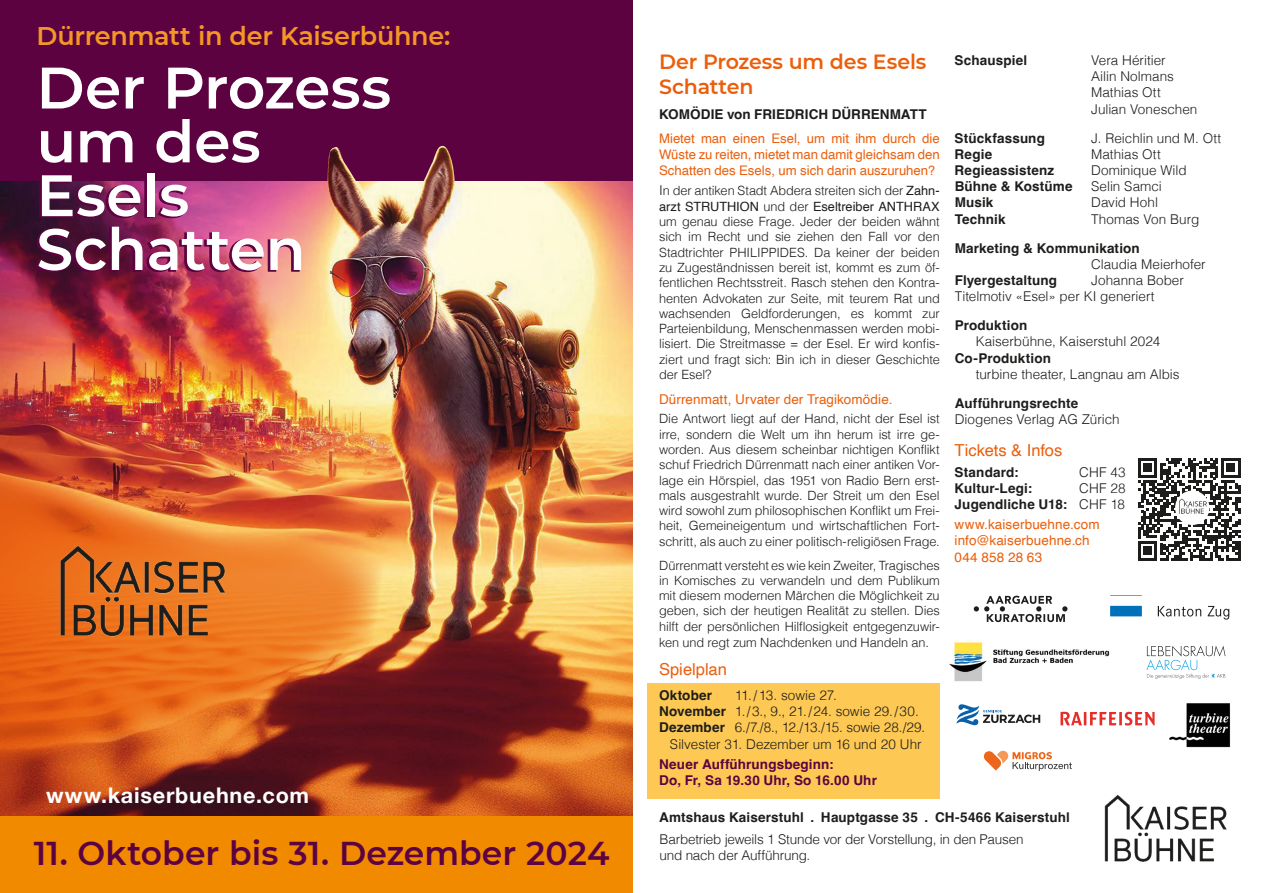
<style>
.page{position:relative;width:1263px;height:893px;background:#fff}
.page>*{position:absolute;margin:0;border:0;box-sizing:border-box;transform-origin:0 0}
.t1{font:600 58.35px/53.8px "Montserrat";letter-spacing:-.005em;color:#fff}
.t2{font:600 33px "Montserrat";color:#5d0241}
.t3{font:600 25.5px "Montserrat";letter-spacing:-.01em;color:#f49726}
.t4{font:700 21.6px "Helvetica Neue";letter-spacing:.035em;color:#fff}
.t5{font:600 20.55px/24.6px "Montserrat";letter-spacing:-.01em;color:#eb5e0b}
.t6{font:16.5px "Helvetica";color:#eb5e0b}
.t7{font:300 13.5px/16.2px "Helvetica";color:#1d1d1b}
.t8{font:700 13.5px/16.2px "Helvetica";letter-spacing:.01em;color:#1d1d1b;text-align:right}
.t9{font:13.5px/16.5px "Helvetica";letter-spacing:.005em;color:#eb5e0b}
.t10{font:700 13.5px/16.2px "Helvetica";letter-spacing:.01em;color:#5d0241}
.t11{font:13.2px/16px "Helvetica";color:#eb5e0b;text-align:justify}
.t12{font:300 12.75px/15.3px "Helvetica";letter-spacing:-.01em;color:#1d1d1b;text-align:justify}
.s1{font-size:13.5px}
.s2{font-weight:400}
.s3{font-weight:700}
.s4{font-weight:300}
</style>
<div class="page">
<div style="left:648px;top:684px;width:292px;height:115px;background:#fdc853"></div>
<svg style="left:1158px;top:606px;width:71px;height:14px"></svg>
<svg style="left:1110px;top:595px;width:32px;height:21px"></svg>
<svg style="left:974px;top:596px;width:93px;height:26px"></svg>
<svg style="left:1138px;top:458px;width:102px;height:102px"></svg>
<hr style="left:1237px;top:541px;width:3px;height:19px;background:#1d1d1b">
<img style="left:1175px;top:491px;width:34px;height:34px;border-radius:17px">
<img style="left:1104px;top:794px;width:123px;height:68px">
<svg style="left:956px;top:704px;width:84px;height:21px"></svg>
<img style="left:1169px;top:703px;width:61px;height:44px">
<svg style="left:984px;top:751px;width:88px;height:20px"></svg>
<svg style="left:1146px;top:646px;width:79px;height:33px"></svg>
<svg style="left:1060px;top:711px;width:95px;height:15px"></svg>
<svg style="left:1060px;top:712px;width:94px;height:13px"></svg>
<img style="left:949px;top:642px;width:161px;height:40px">
<img style="left:0;top:181px;width:632px;height:635px">
<div style="left:0;top:816px;width:632px;height:77px;background:#f28a00"></div>
<div style="left:0;top:0;width:632px;height:181px;background:#5d0241"></div>
<svg style="left:0;top:467px;width:384px;height:318px;background:#cb5f25"></svg>
<img style="left:23px;top:514px;width:247px;height:145px">
<img style="left:327px;top:146px;width:129px;height:65px">
<h3 class="t3" style="left:36px;top:18px;width:415px">Dürrenmatt in der Kaiserbühne:</h3>
<h3 class="t5" style="left:659px;top:49px;width:269px">Der Prozess um des Esels<br>Schatten</h3>
<p class="t8" style="left:659px;top:107px;width:269px">KOMÖDIE von FRIEDRICH DÜRRENMATT</p>
<p class="t11" style="left:659px;top:131px;width:282px">Mietet man einen Esel, um mit ihm durch die Wüste zu reiten, mietet man damit gleichsam den Schatten des Esels, um sich darin auszuruhen?</p>
<p class="t12" style="left:659px;top:182px;width:282px"><span class="s1">I</span>n der antiken Stadt Abdera streiten sich der <span class="s2">Zahn&shy;arzt STRUTHION</span> und der <span class="s2">Eseltreiber ANTHRAX </span>um genau diese Frage. Jeder der beiden wähnt sich im Recht und sie ziehen den Fall vor den Stadtrichter PHILIPPIDES. Da keiner der beiden zu Zugeständnissen bereit ist, kommt es zum öf&shy;fentlichen Rechtsstreit. Rasch stehen den Kontra&shy;henten Advokaten zur Seite, mit teurem Rat und wachsenden Geldforderungen, es kommt zur Parteienbildung, Menschenmassen werden mobi&shy;lisiert. Die Streitmasse = der Esel. Er wird konfis&shy;ziert und fragt sich: Bin ich in dieser Geschichte der Esel?</p>
<p class="t9" style="left:659px;top:391px;width:235px">Dürrenmatt, Urvater der Tragikomödie.</p>
<p class="t12" style="left:659px;top:410px;width:282px">Die Antwort liegt auf der Hand, nicht der Esel ist irre, sondern die Welt um ihn herum ist irre ge&shy;worden. Aus diesem scheinbar nichtigen Konflikt schuf Friedrich Dürrenmatt nach einer antiken Vor&shy;lage ein Hörspiel, das 1951 von Radio Bern erst&shy;mals ausgestrahlt wurde. Der Streit um den Esel wird sowohl zum philosophischen Konflikt um Frei&shy;heit, Gemeineigentum und wirtschaftlichen Fort&shy;schritt, als auch zu einer politisch-religiösen Frage.</p>
<p class="t12" style="left:659px;top:556px;width:282px">Dürrenmatt versteht es wie kein Zweiter, Tragisches in Komisches zu verwandeln und dem Publikum mit diesem modernen Märchen die Möglichkeit zu geben, sich der heutigen Realität zu stellen. Dies hilft der persönlichen Hilflosigkeit entgegenzuwir&shy;ken und regt zum Nachdenken und Handeln an.</p>
<p class="t6" style="left:659px;top:657px;width:69px">Spielplan</p>
<p class="t8" style="left:659px;top:689px;width:55px">Oktober</p>
<p class="t7" style="left:735px;top:686px;width:104px">11./13. sowie 27.</p>
<p class="t7" style="left:659px;top:702px;width:261px"><span class="s3">November</span> 1./3., 9., 21./24. sowie 29./30.</p>
<p class="t7" style="left:659px;top:718px;width:268px"><span class="s3">Dezember</span> 6./7./8., 12./13./15. sowie 28./29.</p>
<p class="t7" style="left:670px;top:735px;width:253px">Silvester 31. Dezember um 16 und 20 Uhr</p>
<p class="t10" style="left:659px;top:758px;width:219px">Neuer Aufführungsbeginn:<br>Do, Fr, Sa 19.30 Uhr, So 16.00 Uhr</p>
<p class="t8" style="left:659px;top:811px;width:412px">Amtshaus Kaiserstuhl . Hauptgasse 35 . CH-5466 Kaiserstuhl</p>
<p class="t7" style="left:659px;top:830px;width:365px">Barbetrieb jeweils 1 Stunde vor der Vorstellung, in den Pausen</p>
<p class="t8" style="left:955px;top:54px;width:74px">Schauspiel</p>
<p class="t7" style="left:1091px;top:51px;width:108px">Vera Héritier<br>Ailin Nolmans<br>Mathias Ott<br>Julian Voneschen</p>
<p class="t8" style="left:955px;top:131px;width:92px">Stückfassung</p>
<p class="t7" style="left:1091px;top:129px;width:132px">J. Reichlin und M. Ott</p>
<p class="t8" style="left:955px;top:147px;width:39px">Regie</p>
<p class="t7" style="left:1091px;top:145px;width:71px">Mathias Ott</p>
<p class="t8" style="left:955px;top:164px;width:101px">Regieassistenz</p>
<p class="t7" style="left:1091px;top:161px;width:97px">Dominique Wild</p>
<p class="t8" style="left:955px;top:180px;width:119px">Bühne &amp; Kostüme</p>
<p class="t7" style="left:1091px;top:177px;width:72px">Selin Samci</p>
<p class="t8" style="left:955px;top:196px;width:40px">Musik</p>
<p class="t7" style="left:1091px;top:194px;width:68px">David Hohl</p>
<p class="t8" style="left:955px;top:212px;width:52px">Technik</p>
<p class="t7" style="left:1091px;top:210px;width:110px">Thomas Von Burg</p>
<p class="t8" style="left:955px;top:241px;width:187px">Marketing &amp; Kommunikation</p>
<p class="t7" style="left:1091px;top:255px;width:116px">Claudia Meierhofer</p>
<p class="t8" style="left:955px;top:274px;width:104px">Flyergestaltung</p>
<h1 class="t1" style="left:36px;top:58px;width:356px">Der Prozess um des<br>Esels<br>Schatten</h1>
<p class="t7" style="left:955px;top:271px;width:231px;text-indent:136px">Johanna Bober<br>Titelmotiv «Esel» per KI generiert</p>
<p class="t8" style="left:955px;top:319px;width:74px">Produktion</p>
<p class="t7" style="left:976px;top:332px;width:186px">Kaiserbühne, Kaiserstuhl 2024</p>
<p class="t8" style="left:955px;top:351px;width:98px">Co-Produktion</p>
<p class="t7" style="left:976px;top:365px;width:205px">turbine theater, Langnau am Albis</p>
<p class="t8" style="left:955px;top:396px;width:125px">Aufführungsrechte</p>
<p class="t7" style="left:955px;top:410px;width:167px">Diogenes Verlag AG Zürich</p>
<p class="t6" style="left:955px;top:438px;width:109px">Tickets &amp; Infos</p>
<p class="t8" style="left:955px;top:465px;width:66px">Standard:</p>
<p class="t7" style="left:1079px;top:463px;width:48px">CHF 43</p>
<p class="t8" style="left:955px;top:482px;width:79px">Kultur-Legi:</p>
<p class="t8" style="left:955px;top:482px;width:172px"><span class="s4">CHF 28<br></span>Jugendliche U18: <span class="s4">CHF 18</span></p>
<p class="t9" style="left:955px;top:516px;width:147px">www.kaiserbuehne.com info@kaiserbuehne.ch<br>044 858 28 63</p>
<h3 class="t4" style="left:46px;top:779px;width:265px">www.kaiserbuehne.com</h3>
<h2 class="t2" style="left:34px;top:830px;width:577px">11. Oktober bis 31. Dezember 2024</h2>
<p class="t7" style="left:659px;top:846px;width:152px">und nach der Aufführung.</p>
</div>
